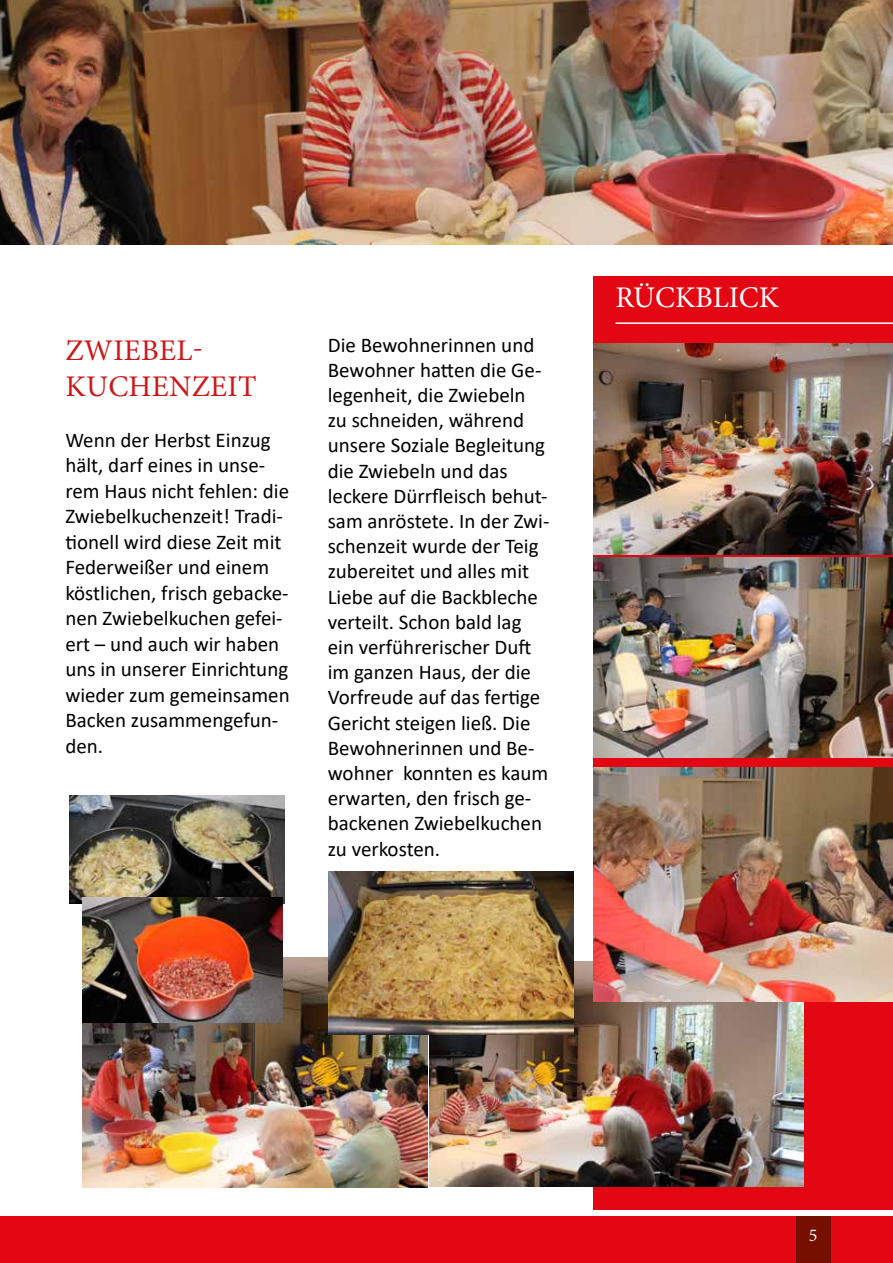
<style>
.page{position:relative;width:893px;height:1263px;background:#fff}
.page>*{position:absolute;margin:0;border:0;box-sizing:border-box;transform-origin:0 0}
.t1{font:30px/36px "Minion Pro";letter-spacing:.01em;color:#cd1719}
.t2{font:30px "Minion Pro";color:#fff}
.t3{font:21px/25.2px "Calibri";color:#000}
.t4{font:18px "Minion Pro";color:#fff}
</style>
<div class="page">
<div style="left:0;top:1216px;width:893px;height:47px;background:#e30613"></div>
<hr style="left:0;top:0;width:1px;height:1263px;background:#f8f3e3">
<div style="left:796px;top:1216px;width:34px;height:47px;background:#760f00"></div>
<hr style="left:0;top:1216px;width:1px;height:47px;background:#760f00">
<hr style="left:0;top:328px;width:281px;height:2px;background:#fff">
<img style="left:0;top:0;width:893px;height:244px">
<div style="left:594px;top:276px;width:299px;height:933px;background:#e30613"></div>
<hr style="left:615px;top:322px;width:278px;height:2px;background:#fff">
<img style="left:82px;top:957px;width:346px;height:231px">
<img style="left:429px;top:962px;width:375px;height:224px">
<img style="left:69px;top:796px;width:215px;height:107px">
<img style="left:82px;top:897px;width:200px;height:125px">
<img style="left:594px;top:344px;width:299px;height:211px">
<img style="left:594px;top:558px;width:299px;height:199px">
<img style="left:594px;top:767px;width:299px;height:234px">
<img style="left:329px;top:872px;width:245px;height:163px">
<h1 class="t1" style="left:66px;top:332px;width:193px">ZWIEBEL-<br>KUCHENZEIT</h1>
<p class="t3" style="left:65px;top:427px;width:226px">Wenn der Herbst Einzug hält, darf eines in unse&shy;rem Haus nicht fehlen: die<br>Zwiebelkuchenzeit! Tradi&shy;tionell wird diese Zeit mit<br>Federweißer und einem köstlichen, frisch gebacke&shy;nen Zwiebelkuchen gefei&shy;ert – und auch wir haben uns in unserer Einrichtung wieder zum gemeinsamen<br>Backen zusammengefun&shy;den.</p>
<p class="t3" style="left:328px;top:331px;width:223px">Die Bewohnerinnen und<br>Bewohner hatten die Ge&shy;legenheit, die Zwiebeln zu schneiden, während unsere Soziale Begleitung die Zwiebeln und das leckere Dürrfleisch behut&shy;sam anröstete. In der Zwi&shy;schenzeit wurde der Teig zubereitet und alles mit<br>Liebe auf die Backbleche verteilt. Schon bald lag ein verführerischer Duft im ganzen Haus, der die<br>Vorfreude auf das fertige<br>Gericht steigen ließ. Die<br>Bewohnerinnen und Be&shy;wohner konnten es kaum erwarten, den frisch ge&shy;backenen Zwiebelkuchen zu verkosten.</p>
<h1 class="t2" style="left:615px;top:278px;width:165px">RÜCKBLICK</h1>
<p class="t4" style="left:809px;top:1223px;width:10px">5</p>
</div>
